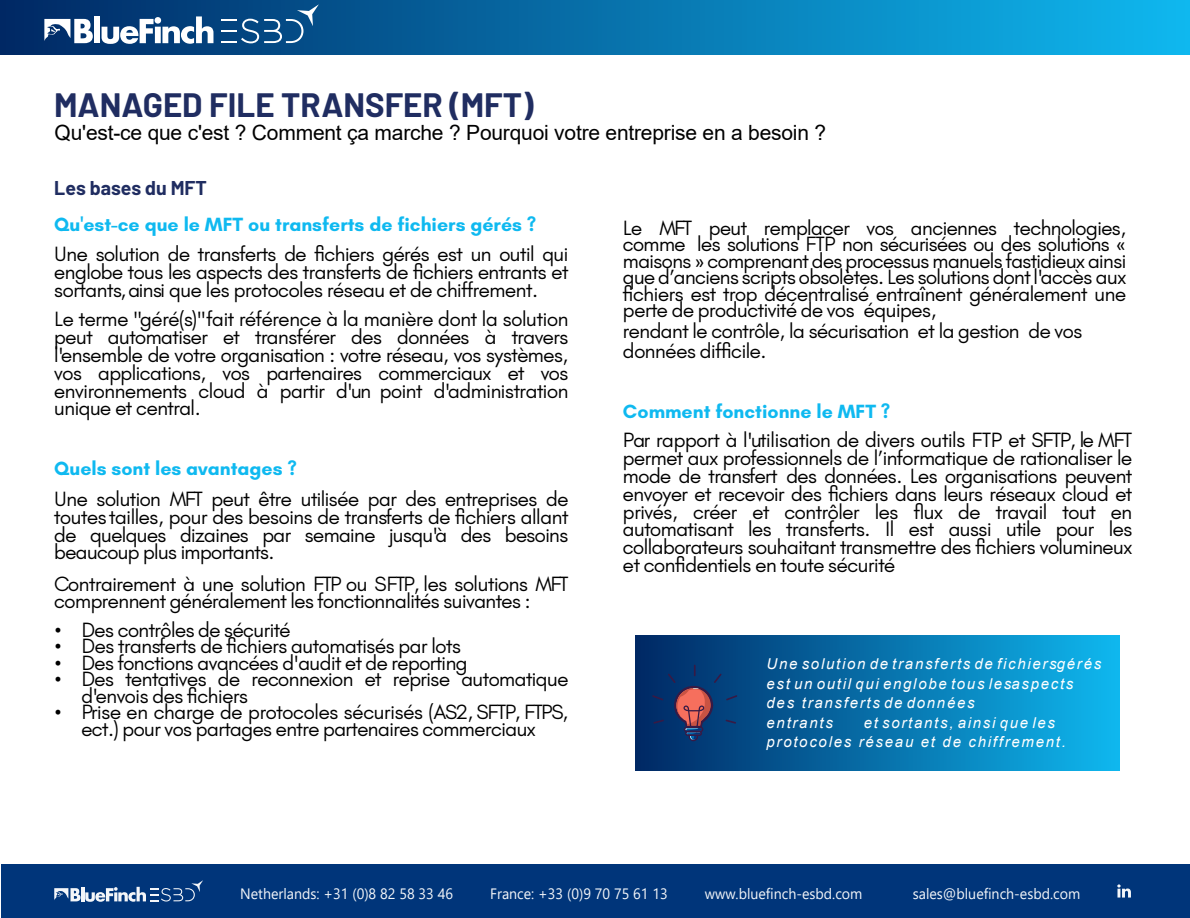
<style>
.page{position:relative;width:1190px;height:918px;background:#fff}
.page>*{position:absolute;margin:0;border:0;box-sizing:border-box;transform-origin:0 0}
.t1{font:700 33px "Barlow";color:#202d61}
.t2{font:21px "Arial";letter-spacing:-.01em;color:#000}
.t3{font:19.5px/17.9px "Glacial Indifference";letter-spacing:-.025em;color:#000;text-align:justify}
.t4{font:700 19.5px "Glacial Indifference";color:#0fb9f0}
.t5{font:700 19.5px "Barlow";color:#202d61}
.t6{font:italic 15px/19.5px "Arial";letter-spacing:.115em;color:#fff}
.t7{font:15px "Segoe UI";color:#f4f6f9;scale:.95 1}
.s1{font-family:"Calibri"}
</style>
<div class="page">
<div style="left:1px;top:864px;width:1188px;height:54px;background:#00357a"></div>
<svg style="left:54px;top:880px;width:149px;height:22px"></svg>
<svg style="left:1117px;top:884px;width:13px;height:14px"></svg>
<div style="left:0;top:0;width:1188px;height:54px;background:linear-gradient(to right,#002864,#0fb8ef)"></div>
<div style="left:94px;top:16px;width:6px;height:27px;background:#fff"></div>
<svg style="left:101px;top:16px;width:112px;height:28px"></svg>
<svg style="left:44px;top:19px;width:49px;height:24px"></svg>
<svg style="left:221px;top:4px;width:98px;height:39px;background:#256194"></svg>
<div style="left:635px;top:635px;width:484px;height:136px;background:linear-gradient(to right,#002864,#0fb7ee)"></div>
<svg style="left:652px;top:665px;width:85px;height:76px;background:#263d6c"></svg>
<h1 class="t1" style="left:54px;top:84px;width:480px">MANAGED FILE TRANSFER (MFT)</h1>
<p class="t2" style="left:55px;top:125px;width:772px">Qu'est-ce que c'est ? Comment ça marche ? Pourquoi votre entreprise en a besoin ?</p>
<p class="t5" style="left:54px;top:176px;width:154px">Les bases du MFT</p>
<p class="t4" style="left:54px;top:216px;width:483px">Qu'est-ce que le MFT ou transferts de fichiers gérés ?</p>
<p class="t3" style="left:54px;top:245px;width:515px">Une solution de transferts de fichiers gérés est un outil qui englobe tous les aspects des transferts de fichiers entrants et sortants,ainsi que les protocoles réseau et de chiffrement.</p>
<p class="t3" style="left:54px;top:310px;width:515px">Le terme "géré(s)"fait référence à la manière dont la solution peut automatiser et transférer des données à travers l'ensemble de votre organisation : votre réseau, vos systèmes, vos applications, vos partenaires commerciaux et vos environnements cloud à partir d'un point d'administration unique et central.</p>
<p class="t4" style="left:54px;top:460px;width:244px">Quels sont les avantages ?</p>
<p class="t3" style="left:54px;top:490px;width:515px">Une solution MFT peut être utilisée par des entreprises de toutes tailles, pour des besoins de transferts de fichiers allant de quelques dizaines par semaine jusqu'à des besoins beaucoup plus importants.</p>
<p class="t3" style="left:54px;top:575px;width:515px">Contrairement à une solution FTP ou SFTP, les solutions MFT comprennent généralement les fonctionnalités suivantes :</p>
<p class="t3" style="left:54px;top:621px;width:238px">• Des contrôles de sécurité</p>
<p class="t3" style="left:54px;top:637px;width:408px">• Des transferts de fichiers automatisés par lots</p>
<p class="t3" style="left:54px;top:654px;width:414px">• Des fonctions avancées d'audit et de reporting</p>
<p class="t3" style="left:81px;top:671px;width:488px;line-height:16.5px;text-indent:-27px">• Des tentatives de reconnexion et reprise automatique d'envois des fichiers</p>
<p class="t3" style="left:54px;top:704px;width:515px;line-height:16.5px;text-align:center">• Prise en charge de protocoles sécurisés (AS2, SFTP, FTPS, ect.) pour vos partages entre partenaires commerciaux</p>
<p class="t3" style="left:623px;top:219px;width:504px;line-height:16.5px">Le MFT peut remplacer vos anciennes technologies, comme les solutions FTP non sécurisées ou des solutions <span class="s1">« </span>maisons <span class="s1">»</span> comprenant des processus manuels fastidieux ainsi que d’anciens scripts obsolètes. Les solutions dont l'accès aux fichiers est trop décentralisé entraînent généralement une perte de productivité de vos équipes,</p>
<p class="t3" style="left:623px;top:320px;width:461px;line-height:20.4px">rendant le contrôle, la sécurisation et la gestion de vos données difficile.</p>
<p class="t4" style="left:623px;top:403px;width:269px">Comment fonctionne le MFT ?</p>
<p class="t3" style="left:623px;top:431px;width:510px">Par rapport à l'utilisation de divers outils FTP et SFTP, le MFT permet aux professionnels de l’informatique de rationaliser le mode de transfert des données. Les organisations peuvent envoyer et recevoir des fichiers dans leurs réseaux cloud et privés, créer et contrôler les flux de travail tout en automatisant les transferts. Il est aussi utile pour les collaborateurs souhaitant transmettre des fichiers volumineux et confidentiels en toute sécurité</p>
<p class="t6" style="left:766px;top:656px;width:336px">Une solution de transferts de fichiersgérés est un outil qui englobe tous lesaspects des transferts de données<br>entrants</p>
<p class="t6" style="left:766px;top:714px;width:301px;text-indent:97px">et sortants, ainsi que les protocoles réseau et de chiffrement.</p>
<p class="t7" style="left:240px;top:888px;width:225px">Netherlands: +31 (0)8 82 58 33 46</p>
<p class="t7" style="left:490px;top:888px;width:188px">France: +33 (0)9 70 75 61 13</p>
<p class="t7" style="left:704px;top:888px;width:167px">www.bluefinch-esbd.com</p>
<p class="t7" style="left:912px;top:888px;width:178px">sales@bluefinch-esbd.com</p>
</div>
